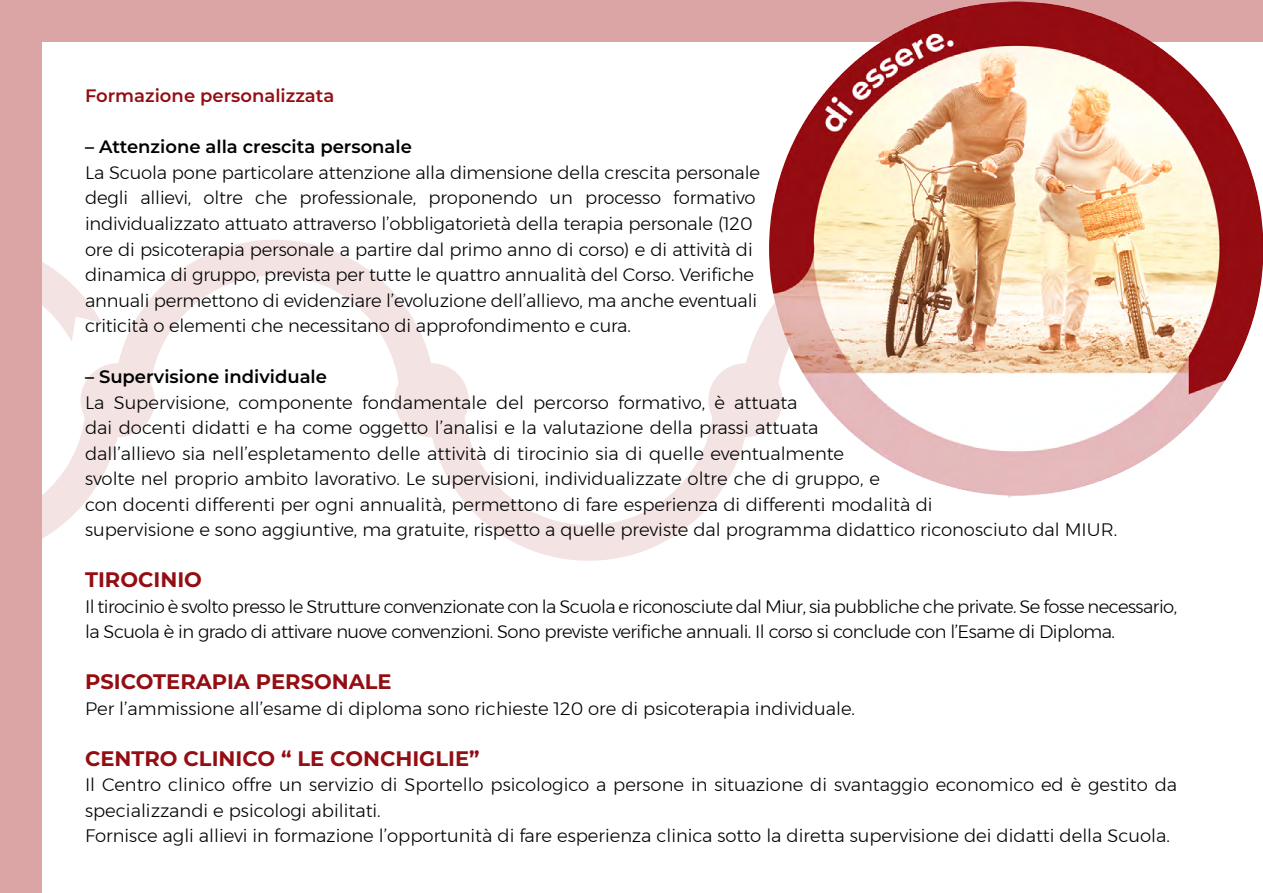
<style>
.page{position:relative;width:1263px;height:893px;background:#dba5a5}
.page>*{position:absolute;margin:0;border:0;box-sizing:border-box;transform-origin:0 0}
.t1{font:700 21px "Montserrat";color:#940d13}
.t2{font:300 18px/25.5px "Montserrat";letter-spacing:-.01em;color:#000}
.t3{font:300 18px/25.5px "Montserrat";letter-spacing:-.03em;color:#000}
.t4{font:600 18px "Montserrat";color:#000}
.t5{font:600 18px "Montserrat";color:#940d13}
</style>
<div class="page">
<div style="left:43px;top:43px;width:1220px;height:850px;background:#fff"></div>
<svg style="left:156px;top:240px;width:275px;height:122px"></svg>
<svg style="left:432px;top:438px;width:306px;height:123px"></svg>
<svg style="left:738px;top:268px;width:275px;height:230px"></svg>
<svg style="left:42px;top:236px;width:114px;height:326px"></svg>
<svg style="left:394px;top:362px;width:75px;height:76px"></svg>
<svg style="left:708px;top:362px;width:75px;height:76px"></svg>
<img style="left:769px;top:1px;width:494px;height:495px;border-radius:243px">
<p class="t5" style="left:85px;top:83px;width:251px">Formazione personalizzata</p>
<p class="t4" style="left:85px;top:134px;width:328px">– Attenzione alla crescita personale</p>
<p class="t2" style="left:85px;top:160px;width:677px">La Scuola pone particolare attenzione alla dimensione della crescita personale degli allievi, oltre che professionale, proponendo un processo formativo individualizzato attuato attraverso l’obbligatorietà della terapia personale (120 ore di psicoterapia personale a partire dal primo anno di corso) e di attività di dinamica di gruppo, prevista per tutte le quattro annualità del Corso. Verifiche annuali permettono di evidenziare l’evoluzione dell’allievo, ma anche eventuali criticità o elementi che necessitano di approfondimento e cura.</p>
<p class="t4" style="left:85px;top:364px;width:243px">– Supervisione individuale</p>
<p class="t2" style="left:85px;top:389px;width:1033px">La Supervisione, componente fondamentale del percorso formativo, è attuata<br>dai docenti didatti e ha come oggetto l’analisi e la valutazione della prassi attuata<br>dall’allievo sia nell’espletamento delle attività di tirocinio sia di quelle eventualmente<br>svolte nel proprio ambito lavorativo. Le supervisioni, individualizzate oltre che di gruppo, e<br>con docenti differenti per ogni annualità, permettono di fare esperienza di differenti modalità di<br>supervisione e sono aggiuntive, ma gratuite, rispetto a quelle previste dal programma didattico riconosciuto dal MIUR.</p>
<p class="t1" style="left:85px;top:564px;width:118px">TIROCINIO</p>
<p class="t3" style="left:85px;top:593px;width:1094px">Il tirocinio è svolto presso le Strutture convenzionate con la Scuola e riconosciute dal Miur, sia pubbliche che private. Se fosse necessario, la Scuola è in grado di attivare nuove convenzioni. Sono previste verifiche annuali. Il corso si conclude con l’Esame di Diploma.</p>
<p class="t1" style="left:85px;top:666px;width:308px">PSICOTERAPIA PERSONALE</p>
<p class="t2" style="left:85px;top:695px;width:771px">Per l’ammissione all’esame di diploma sono richieste 120 ore di psicoterapia individuale.</p>
<p class="t1" style="left:85px;top:743px;width:396px">CENTRO CLINICO “ LE CONCHIGLIE”</p>
<p class="t2" style="left:85px;top:772px;width:1094px">Il Centro clinico offre un servizio di Sportello psicologico a persone in situazione di svantaggio economico ed è gestito da specializzandi e psicologi abilitati.<br>Fornisce agli allievi in formazione l’opportunità di fare esperienza clinica sotto la diretta supervisione dei didatti della Scuola.</p>
</div>
